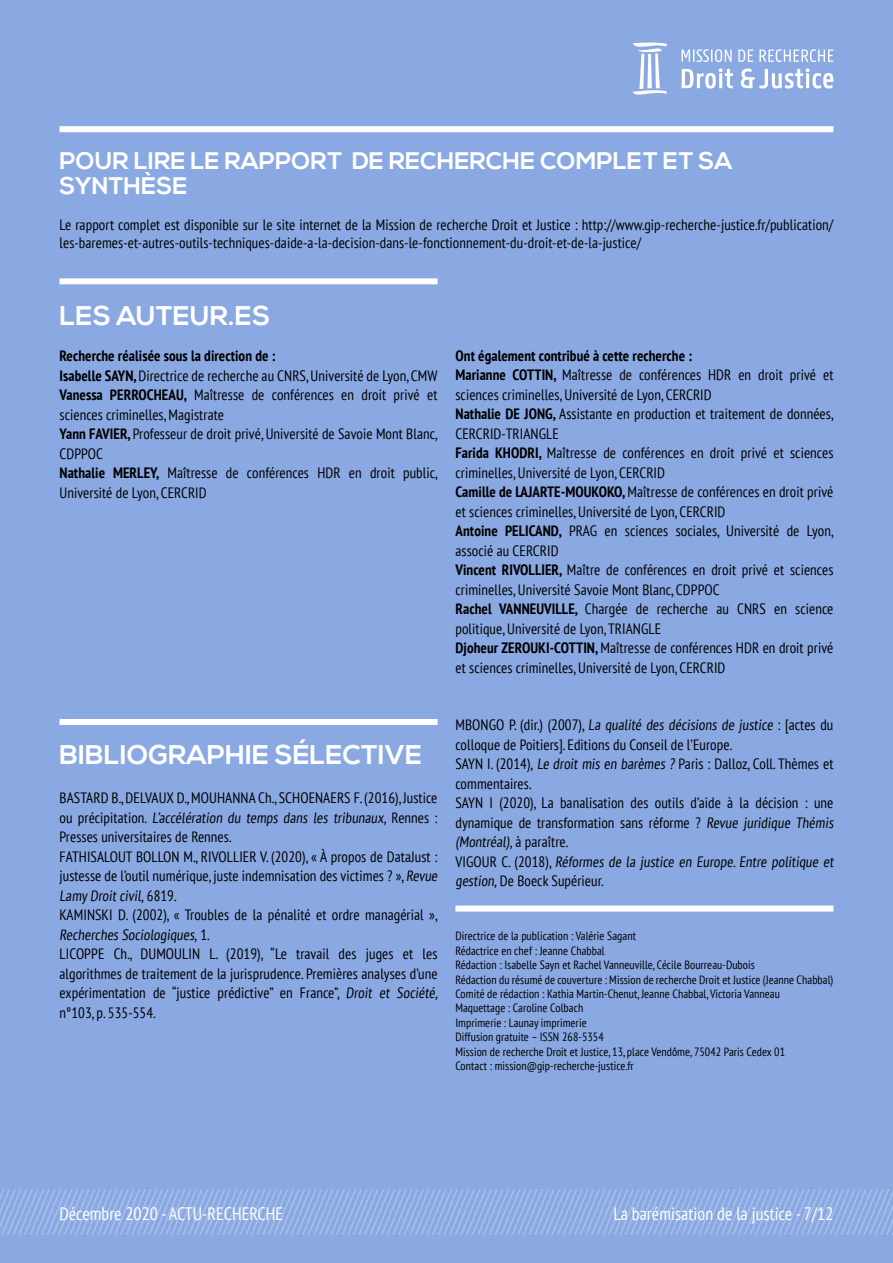
<style>
.page{position:relative;width:893px;height:1263px;background:#8aa9e2}
.page>*{position:absolute;margin:0;border:0;box-sizing:border-box;transform-origin:0 0}
.t1{font:700 27px "Nexa";letter-spacing:.005em;color:#fff}
.t2{font:700 24px/25.5px "Nexa";letter-spacing:.005em;color:#fff}
.t3{font:condensed 18px "PT Sans";color:#fff}
.t4{font:condensed 15px/19.5px "PT Sans";letter-spacing:.005em;color:#000}
.t5{font:condensed 12px/14.4px "PT Sans";letter-spacing:.005em;color:#000}
.s1{font-weight:700}
</style>
<div class="page">
<svg style="left:682px;top:69px;width:151px;height:20px"></svg>
<svg style="left:682px;top:49px;width:151px;height:13px"></svg>
<svg style="left:632px;top:42px;width:35px;height:53px"></svg>
<svg style="left:0;top:1189px;width:893px;height:45px"></svg>
<div style="left:60px;top:719px;width:378px;height:6px;background:#fff"></div>
<div style="left:60px;top:278px;width:378px;height:6px;background:#fff"></div>
<div style="left:60px;top:126px;width:773px;height:6px;background:#fff"></div>
<div style="left:455px;top:905px;width:378px;height:6px;background:#fff"></div>
<h2 class="t2" style="left:60px;top:149px;width:674px">POUR LIRE LE RAPPORT DE RECHERCHE COMPLET ET SA<br>SYNTHÈSE</h2>
<p class="t4" style="left:60px;top:216px;width:775px;line-height:18px">Le rapport complet est disponible sur le site internet de la Mission de recherche Droit et Justice : http://www.gip-recherche-justice.fr/publication/ les-baremes-et-autres-outils-techniques-daide-a-la-decision-dans-le-fonctionnement-du-droit-et-de-la-justice/</p>
<h1 class="t1" style="left:60px;top:300px;width:212px">LES AUTEUR.ES</h1>
<p class="t4" style="left:60px;top:346px;width:380px"><span class="s1">Recherche réalisée sous la direction de :<br>Isabelle SAYN,</span> Directrice de recherche au CNRS, Université de Lyon, CMW <span class="s1">Vanessa PERROCHEAU,</span> Maîtresse de conférences en droit privé et sciences criminelles, Magistrate<br><span class="s1">Yann FAVIER,</span> Professeur de droit privé, Université de Savoie Mont Blanc, CDPPOC<br><span class="s1">Nathalie MERLEY,</span> Maîtresse de conférences HDR en droit public, Université de Lyon, CERCRID</p>
<h1 class="t1" style="left:60px;top:739px;width:364px">BIBLIOGRAPHIE SÉLECTIVE</h1>
<p class="t4" style="left:60px;top:788px;width:382px">BASTARD B., DELVAUX D., MOUHANNA Ch., SCHOENAERS F. (2016), Justice ou précipitation. L’accélération du temps dans les tribunaux, Rennes :<br>Presses universitaires de Rennes.<br>FATHISALOUT BOLLON M., RIVOLLIER V. (2020), « À propos de DataJust : justesse de l’outil numérique, juste indemnisation des victimes ? », Revue Lamy Droit civil, 6819.<br>KAMINSKI D. (2002), « Troubles de la pénalité et ordre managérial », Recherches Sociologiques, 1.<br>LICOPPE Ch., DUMOULIN L. (2019), “Le travail des juges et les algorithmes de traitement de la jurisprudence. Premières analyses d’une expérimentation de “justice prédictive” en France”, Droit et Société, n°103, p. 535-554.</p>
<p class="t4" style="left:455px;top:345px;width:379px"><span class="s1">Ont également contribué à cette recherche :<br>Marianne COTTIN,</span> Maîtresse de conférences HDR en droit privé et sciences criminelles, Université de Lyon, CERCRID<br><span class="s1">Nathalie DE JONG,</span> Assistante en production et traitement de données, CERCRID-TRIANGLE<br><span class="s1">Farida KHODRI,</span> Maîtresse de conférences en droit privé et sciences criminelles, Université de Lyon, CERCRID<br><span class="s1">Camille de LAJARTE-MOUKOKO,</span> Maîtresse de conférences en droit privé et sciences criminelles, Université de Lyon, CERCRID<br><span class="s1">Antoine PELICAND,</span> PRAG en sciences sociales, Université de Lyon, associé au CERCRID<br><span class="s1">Vincent RIVOLLIER,</span> Maître de conférences en droit privé et sciences criminelles, Université Savoie Mont Blanc, CDPPOC<br><span class="s1">Rachel VANNEUVILLE,</span> Chargée de recherche au CNRS en science politique, Université de Lyon, TRIANGLE<br><span class="s1">Djoheur ZEROUKI-COTTIN,</span> Maîtresse de conférences HDR en droit privé et sciences criminelles, Université de Lyon, CERCRID</p>
<p class="t4" style="left:455px;top:715px;width:382px">MBONGO P. (dir.) (2007), La qualité des décisions de justice : [actes du colloque de Poitiers]. Editions du Conseil de l’Europe.<br>SAYN I. (2014), Le droit mis en barèmes ? Paris : Dalloz, Coll. Thèmes et commentaires.<br>SAYN I (2020), La banalisation des outils d’aide à la décision : une dynamique de transformation sans réforme ? Revue juridique Thémis (Montréal), à paraître.<br>VIGOUR C. (2018), Réformes de la justice en Europe. Entre politique et gestion, De Boeck Supérieur.</p>
<p class="t5" style="left:455px;top:929px;width:379px">Directrice de la publication : Valérie Sagant<br>Rédactrice en chef : Jeanne Chabbal<br>Rédaction : Isabelle Sayn et Rachel Vanneuville, Cécile Bourreau-Dubois<br>Rédaction du résumé de couverture : Mission de recherche Droit et Justice (Jeanne Chabbal)<br>Comité de rédaction : Kathia Martin-Chenut, Jeanne Chabbal, Victoria Vanneau<br>Maquettage : Caroline Colbach<br>Imprimerie : Launay imprimerie<br>Diffusion gratuite – ISSN 268-5354<br>Mission de recherche Droit et Justice, 13, place Vendôme, 75042 Paris Cedex 01<br>Contact : mission@gip-recherche-justice.fr</p>
<p class="t3" style="left:60px;top:1202px;width:225px">Décembre 2020 - ACTU-RECHERCHE</p>
<p class="t3" style="left:613px;top:1202px;width:222px">La barémisation de la justice - 7/12</p>
</div>
